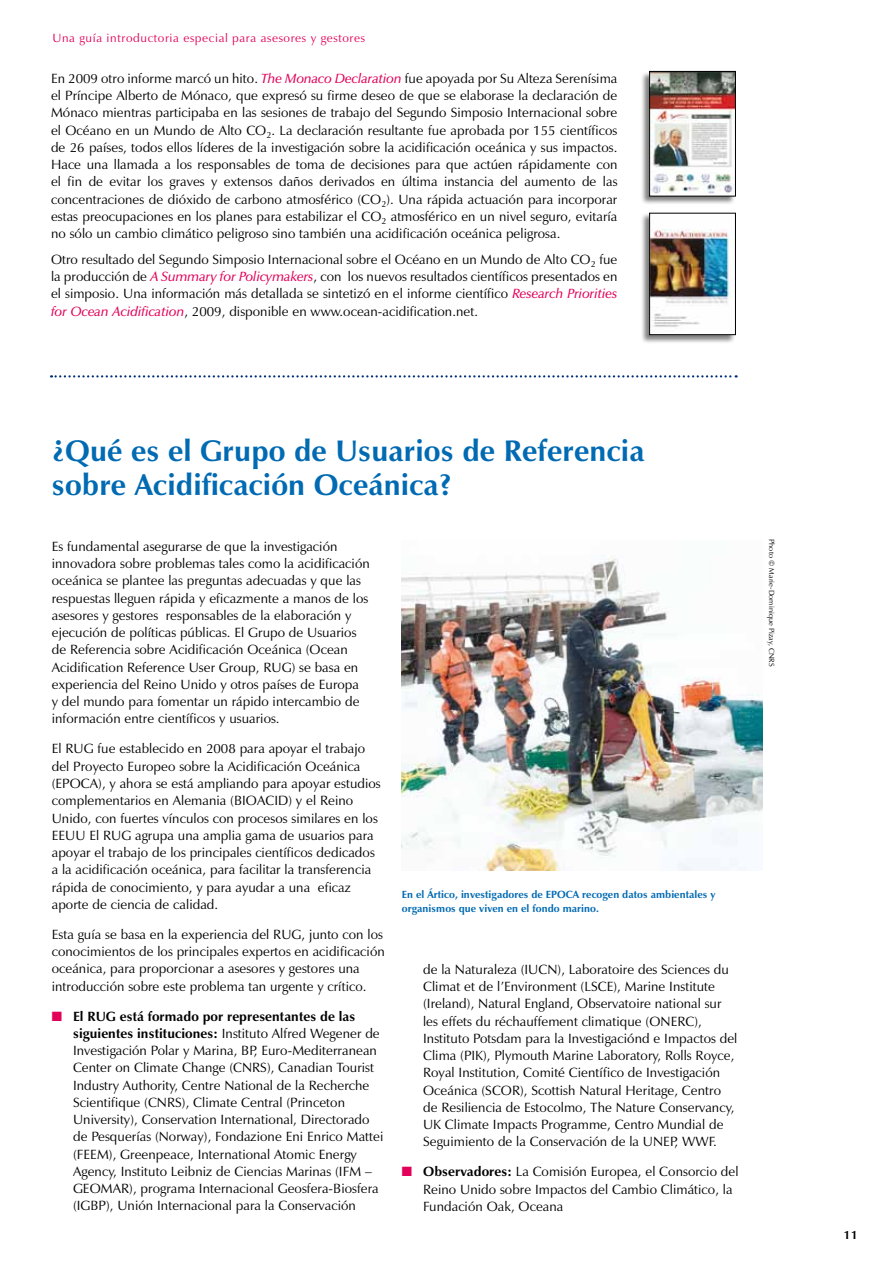
<style>
.page{position:relative;width:893px;height:1263px;background:#fff}
.page>*{position:absolute;margin:0;border:0;box-sizing:border-box;transform-origin:0 0}
.t1{font:700 30px/34.5px "Zapf Humanist 601 BT";letter-spacing:.005em;color:#006ab3}
.t2{font:13.5px/17.2px "Zapf Humanist 601 BT";letter-spacing:.005em;color:#000}
.t3{font:12px "Zapf Humanist 601 BT";letter-spacing:.05em;color:#e30059}
.t4{font:700 12px "Zapf Humanist 601 BT";color:#000}
.t5{font:700 10.5px/13.5px "Zapf Humanist 601 BT";letter-spacing:.005em;color:#006ab3}
.t6{font:7.5px "Zapf Humanist 601 BT";letter-spacing:.005em;color:#000}
.s1{font-weight:600;font-style:italic;color:#e30059}
.s2{color:#e30059}
.s3{font-weight:700}
</style>
<div class="page">
<img style="left:402px;top:556px;width:361px;height:314px">
<div style="left:640px;top:71px;width:96px;height:134px;background:#000;opacity:.5"></div>
<img style="left:651px;top:73px;width:83px;height:121px">
<div style="left:649px;top:71px;width:87px;height:125px;border:1px solid #000"></div>
<div style="left:640px;top:213px;width:96px;height:131px;background:#000;opacity:.5"></div>
<img style="left:651px;top:215px;width:83px;height:118px">
<div style="left:649px;top:213px;width:87px;height:122px;border:1px solid #000"></div>
<svg style="left:51px;top:375px;width:686px;height:2px"></svg>
<p class="t3" style="left:53px;top:31px;width:314px">Una guía introductoria especial para asesores y gestores</p>
<p class="t2" style="left:51px;top:70px;width:568px;text-align:justify">En 2009 otro informe marcó un hito. <span class="s1">The Monaco Declaration</span> fue apoyada por Su Alteza Serenísima el Príncipe Alberto de Mónaco, que expresó su firme deseo de que se elaborase la declaración de Mónaco mientras participaba en las sesiones de trabajo del Segundo Simposio Internacional sobre el Océano en un Mundo de Alto CO<sub>2</sub>. La declaración resultante fue aprobada por 155 científicos de 26 países, todos ellos líderes de la investigación sobre la acidificación oceánica y sus impactos.<br>Hace una llamada a los responsables de toma de decisiones para que actúen rápidamente con el fin de evitar los graves y extensos daños derivados en última instancia del aumento de las concentraciones de dióxido de carbono atmosférico (CO<sub>2</sub>). Una rápida actuación para incorporar estas preocupaciones en los planes para estabilizar el CO<sub>2</sub> atmosférico en un nivel seguro, evitaría no sólo un cambio climático peligroso sino también una acidificación oceánica peligrosa.</p>
<p class="t2" style="left:51px;top:251px;width:568px;text-align:justify">Otro resultado del Segundo Simposio Internacional sobre el Océano en un Mundo de Alto CO<sub>2</sub> fue la producción de <span class="s1">A Summary for Policymakers</span>, con los nuevos resultados científicos presentados en el simposio. Una información más detallada se sintetizó en el informe científico <span class="s1">Research Priorities for Ocean Acidification</span>, 2009, disponible en www.ocean-acidification.net.</p>
<h1 class="t1" style="left:52px;top:433px;width:594px">¿Qué es el Grupo de Usuarios de Referencia sobre Acidificación Oceánica?</h1>
<p class="t2" style="left:52px;top:538px;width:320px">Es fundamental asegurarse de que la investigación innovadora sobre problemas tales como la acidificación oceánica se plantee las preguntas adecuadas y que las respuestas lleguen rápida y eficazmente a manos de los asesores y gestores responsables de la elaboración y ejecución de políticas públicas. El Grupo de Usuarios de Referencia sobre Acidificación Oceánica (Ocean Acidification Reference User Group, RUG) se basa en experiencia del Reino Unido y otros países de Europa<br>y del mundo para fomentar un rápido intercambio de información entre científicos y usuarios.</p>
<p class="t2" style="left:52px;top:740px;width:330px">El RUG fue establecido en 2008 para apoyar el trabajo del Proyecto Europeo sobre la Acidificación Oceánica (EPOCA), y ahora se está ampliando para apoyar estudios complementarios en Alemania (BIOACID) y el Reino Unido, con fuertes vínculos con procesos similares en los EEUU El RUG agrupa una amplia gama de usuarios para apoyar el trabajo de los principales científicos dedicados a la acidificación oceánica, para facilitar la transferencia rápida de conocimiento, y para ayudar a una eficaz aporte de ciencia de calidad.</p>
<p class="t2" style="left:52px;top:925px;width:335px">Esta guía se basa en la experiencia del RUG, junto con los conocimientos de los principales expertos en acidificación oceánica, para proporcionar a asesores y gestores una introducción sobre este problema tan urgente y crítico.</p>
<p class="t2" style="left:73px;top:1007px;width:312px;text-indent:-21px"><span class="s2">■</span> <span class="s3">El RUG está formado por representantes de las siguientes instituciones:</span> Instituto Alfred Wegener de Investigación Polar y Marina, BP, Euro-Mediterranean Center on Climate Change (CNRS), Canadian Tourist Industry Authority, Centre National de la Recherche Scientifique (CNRS), Climate Central (Princeton University), Conservation International, Directorado de Pesquerías (Norway), Fondazione Eni Enrico Mattei (FEEM), Greenpeace, International Atomic Energy Agency, Instituto Leibniz de Ciencias Marinas (IFM – GEOMAR), programa Internacional Geosfera-Biosfera (IGBP), Unión Internacional para la Conservación</p>
<p class="t5" style="left:402px;top:888px;width:315px">En el Ártico, investigadores de EPOCA recogen datos ambientales y organismos que viven en el fondo marino.</p>
<p class="t2" style="left:423px;top:960px;width:316px">de la Naturaleza (IUCN), Laboratoire des Sciences du Climat et de l’Environment (LSCE), Marine Institute (Ireland), Natural England, Observatoire national sur les effets du réchauffement climatique (ONERC), Instituto Potsdam para la Investigaciónd e Impactos del Clima (PIK), Plymouth Marine Laboratory, Rolls Royce, Royal Institution, Comité Científico de Investigación Oceánica (SCOR), Scottish Natural Heritage, Centro de Resiliencia de Estocolmo, The Nature Conservancy, UK Climate Impacts Programme, Centro Mundial de Seguimiento de la Conservación de la UNEP, WWF.</p>
<p class="t2" style="left:423px;top:1163px;width:317px;text-indent:-21px"><span class="s2">■</span> <span class="s3">Observadores:</span> La Comisión Europea, el Consorcio del<br>Reino Unido sobre Impactos del Cambio Climático, la<br>Fundación Oak, Oceana</p>
<p class="t6" style="left:776px;top:539px;width:129px;rotate:90deg">Photo © Marie-Dominique Pizay, CNRS</p>
<p class="t4" style="left:844px;top:1228px;width:15px">11</p>
</div>
